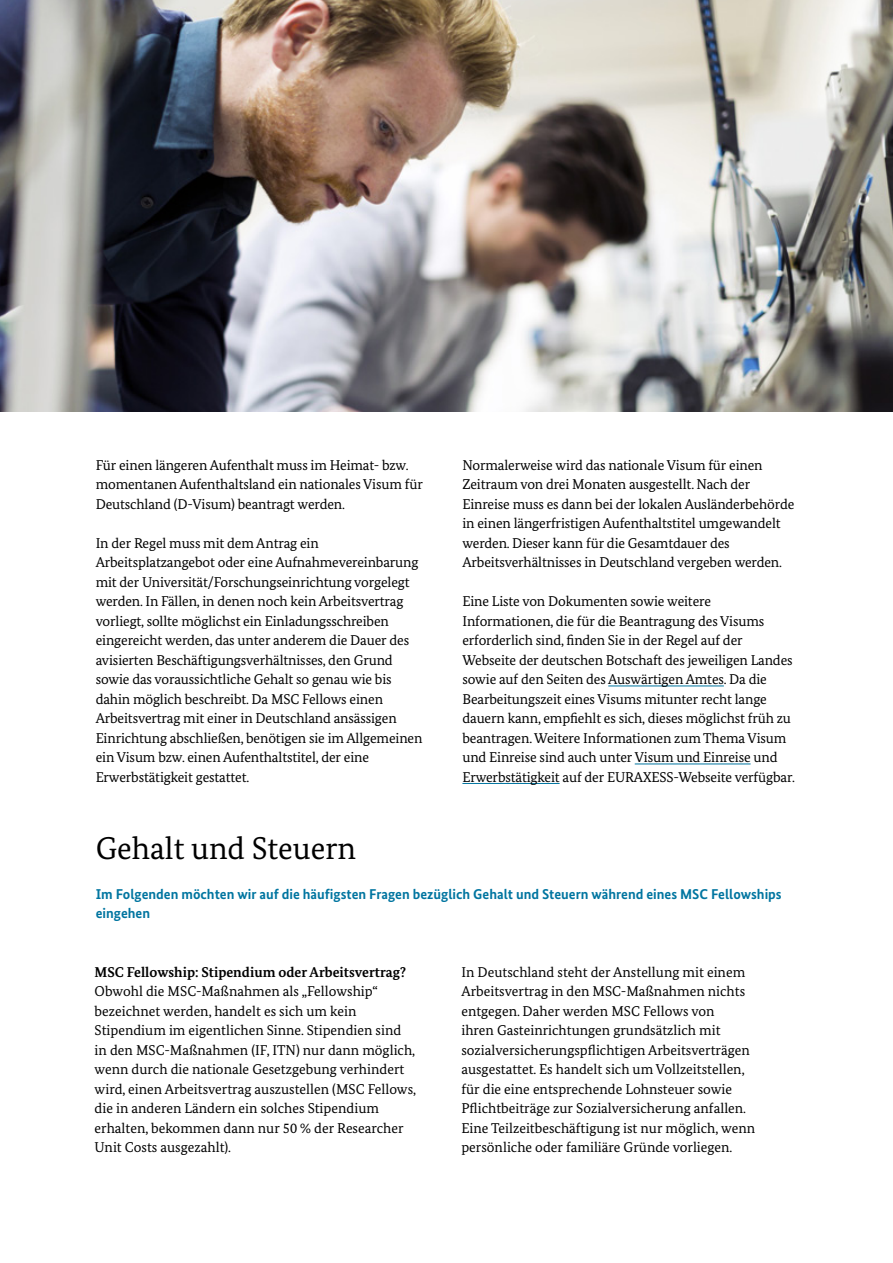
<style>
.page{position:relative;width:893px;height:1263px;background:#fff}
.page>*{position:absolute;margin:0;border:0;box-sizing:border-box;transform-origin:0 0}
._06_Headline{font:31.5px "Bundes Serif";color:#000}
._10_Fließtext{font:14.25px/19.5px "Bundes Serif";letter-spacing:-.01em;color:#000}
._07_Einleitungstext{font:700 14.25px/19.5px "Bundes Sans";color:#0075a0}
.s1{font-weight:700}
</style>
<div class="page">
<img style="left:0;top:0;width:893px;height:411px">
<hr style="left:608px;top:685px;width:116px;height:1px;background:#0075a0">
<hr style="left:635px;top:763px;width:116px;height:1px;background:#0075a0">
<hr style="left:462px;top:783px;width:98px;height:1px;background:#0075a0">
<p class="_10_Fließtext" style="left:96px;top:455px;width:329px">Für einen längeren Aufenthalt muss im Heimat- bzw. momentanen Aufenthaltsland ein nationales Visum für<br>Deutschland (D-Visum) beantragt werden.</p>
<p class="_10_Fließtext" style="left:96px;top:533px;width:328px">In der Regel muss mit dem Antrag ein Arbeitsplatzangebot oder eine Aufnahmevereinbarung mit der Universität/Forschungseinrichtung vorgelegt werden. In Fällen, in denen noch kein Arbeitsvertrag vorliegt, sollte möglichst ein Einladungsschreiben eingereicht werden, das unter anderem die Dauer des avisierten Beschäftigungsverhältnisses, den Grund sowie das voraussichtliche Gehalt so genau wie bis dahin möglich beschreibt. Da MSC Fellows einen Arbeitsvertrag mit einer in Deutschland ansässigen Einrichtung abschließen, benötigen sie im Allgemeinen ein Visum bzw. einen Aufenthaltstitel, der eine Erwerbstätigkeit gestattet.</p>
<p class="_10_Fließtext" style="left:462px;top:455px;width:333px">Normalerweise wird das nationale Visum für einen Zeitraum von drei Monaten ausgestellt. Nach der Einreise muss es dann bei der lokalen Ausländerbehörde in einen längerfristigen Aufenthaltstitel umgewandelt werden. Dieser kann für die Gesamtdauer des Arbeitsverhältnisses in Deutschland vergeben werden.</p>
<p class="_10_Fließtext" style="left:462px;top:591px;width:334px">Eine Liste von Dokumenten sowie weitere Informationen, die für die Beantragung des Visums erforderlich sind, finden Sie in der Regel auf der Webseite der deutschen Botschaft des jeweiligen Landes sowie auf den Seiten des Auswärtigen Amtes. Da die Bearbeitungszeit eines Visums mitunter recht lange dauern kann, empfiehlt es sich, dieses möglichst früh zu beantragen. Weitere Informationen zum Thema Visum und Einreise sind auch unter Visum und Einreise und Erwerbstätigkeit auf der EURAXESS-Webseite verfügbar.</p>
<h2 class="_06_Headline" style="left:96px;top:829px;width:262px">Gehalt und Steuern</h2>
<p class="_07_Einleitungstext" style="left:96px;top:884px;width:688px">Im Folgenden möchten wir auf die häufigsten Fragen bezüglich Gehalt und Steuern während eines MSC Fellowships eingehen</p>
<p class="_10_Fließtext" style="left:95px;top:962px;width:323px"><span class="s1">MSC Fellowship: Stipendium oder Arbeitsvertrag?<br></span>Obwohl die MSC-Maßnahmen als „Fellowship“ bezeichnet werden, handelt es sich um kein Stipendium im eigentlichen Sinne. Stipendien sind in den MSC-Maßnahmen (IF, ITN) nur dann möglich, wenn durch die nationale Gesetzgebung verhindert wird, einen Arbeitsvertrag auszustellen (MSC Fellows, die in anderen Ländern ein solches Stipendium erhalten, bekommen dann nur 50 % der Researcher Unit Costs ausgezahlt).</p>
<p class="_10_Fließtext" style="left:461px;top:962px;width:295px">In Deutschland steht der Anstellung mit einem Arbeitsvertrag in den MSC-Maßnahmen nichts entgegen. Daher werden MSC Fellows von<br>ihren Gasteinrichtungen grundsätzlich mit sozialversicherungspflichtigen Arbeitsverträgen ausgestattet. Es handelt sich um Vollzeitstellen, für die eine entsprechende Lohnsteuer sowie Pflichtbeiträge zur Sozialversicherung anfallen.<br>Eine Teilzeitbeschäftigung ist nur möglich, wenn persönliche oder familiäre Gründe vorliegen.</p>
</div>
